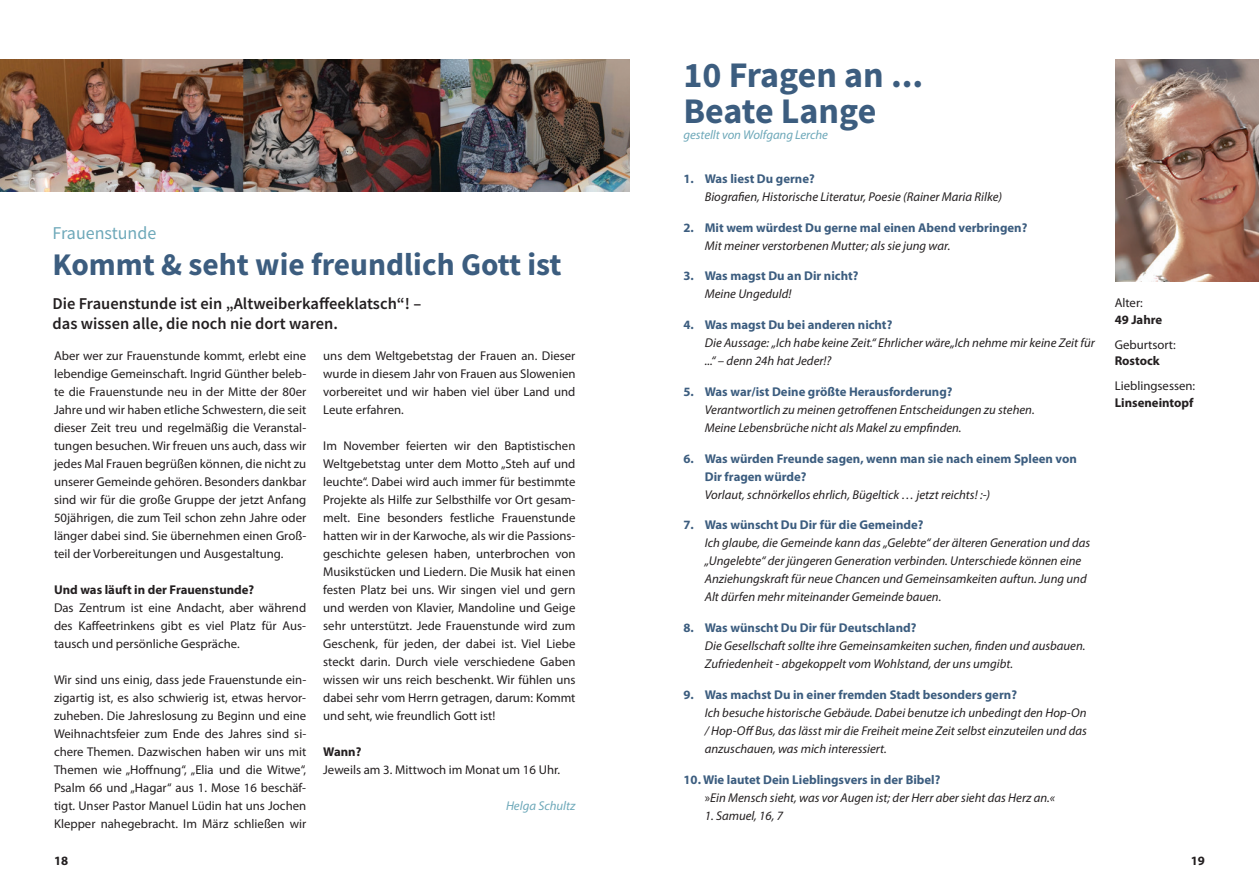
<style>
.page{position:relative;width:1259px;height:893px;background:#fff}
.page>*{position:absolute;margin:0;border:0;box-sizing:border-box;transform-origin:0 0}
.t1{font:700 36px/36px "Source Sans Pro";color:#3c5d7f}
.t2{font:700 31.5px "Source Sans Pro";color:#3c5d7f}
.t3{font:18px "Source Sans Pro";color:#6da8b9}
.t4{font:600 16.5px/19.8px "Source Sans Pro";color:#231f20}
.t5{font:12.75px/18px "Myriad Pro";color:#231f20;text-align:justify}
.t6{font:italic 12.75px/18px "Myriad Pro";color:#231f20}
.t7{font:700 12.75px/18px "Myriad Pro";color:#3c5d7f}
.t8{font:700 12.75px "Myriad Pro";color:#231f20}
.t9{font:italic 12.75px "Myriad Pro";letter-spacing:-.005em;color:#6da8b9}
.s1{font-weight:700;font-style:normal;color:#3c5d7f}
.s2{font-style:normal}
</style>
<div class="page">
<img style="left:0;top:60px;width:629px;height:131px">
<img style="left:1115px;top:60px;width:144px;height:221px">
<h3 class="t3" style="left:53px;top:222px;width:105px">Frauenstunde</h3>
<h2 class="t2" style="left:53px;top:243px;width:510px">Kommt &amp; seht wie freundlich Gott ist</h2>
<p class="t4" style="left:53px;top:293px;width:370px">Die Frauenstunde ist ein „Altweiberkaffeeklatsch“! – das wissen alle, die noch nie dort waren.</p>
<p class="t5" style="left:54px;top:347px;width:254px">Aber wer zur Frauenstunde kommt, erlebt eine lebendige Gemeinschaft. Ingrid Günther beleb&shy;te die Frauenstunde neu in der Mitte der 80er Jahre und wir haben etliche Schwestern, die seit dieser Zeit treu und regelmäßig die Veranstal&shy;tungen besuchen. Wir freuen uns auch, dass wir jedes Mal Frauen begrüßen können, die nicht zu unserer Gemeinde gehören. Besonders dankbar sind wir für die große Gruppe der jetzt Anfang 50jährigen, die zum Teil schon zehn Jahre oder länger dabei sind. Sie übernehmen einen Groß&shy;teil der Vorbereitungen und Ausgestaltung.</p>
<p class="t8" style="left:54px;top:581px;width:202px">Und was läuft in der Frauenstunde?</p>
<p class="t5" style="left:54px;top:599px;width:254px">Das Zentrum ist eine Andacht, aber während des Kaffeetrinkens gibt es viel Platz für Aus&shy;tausch und persönliche Gespräche.</p>
<p class="t5" style="left:54px;top:671px;width:254px">Wir sind uns einig, dass jede Frauenstunde ein&shy;zigartig ist, es also schwierig ist, etwas hervor&shy;zuheben. Die Jahreslosung zu Beginn und eine Weihnachtsfeier zum Ende des Jahres sind si&shy;chere Themen. Dazwischen haben wir uns mit Themen wie „Hoffnung“, „Elia und die Witwe“, Psalm 66 und „Hagar“ aus 1. Mose 16 beschäf&shy;tigt. Unser Pastor Manuel Lüdin hat uns Jochen Klepper nahegebracht. Im März schließen wir</p>
<p class="t5" style="left:323px;top:347px;width:254px">uns dem Weltgebetstag der Frauen an. Dieser wurde in diesem Jahr von Frauen aus Slowenien vorbereitet und wir haben viel über Land und Leute erfahren.</p>
<p class="t5" style="left:323px;top:437px;width:254px">Im November feierten wir den Baptistischen Weltgebetstag unter dem Motto „Steh auf und leuchte“. Dabei wird auch immer für bestimmte Projekte als Hilfe zur Selbsthilfe vor Ort gesam&shy;melt. Eine besonders festliche Frauenstunde hatten wir in der Karwoche, als wir die Passions&shy;geschichte gelesen haben, unterbrochen von Musikstücken und Liedern. Die Musik hat einen festen Platz bei uns. Wir singen viel und gern und werden von Klavier, Mandoline und Geige sehr unterstützt. Jede Frauenstunde wird zum Geschenk, für jeden, der dabei ist. Viel Liebe steckt darin. Durch viele verschiedene Gaben wissen wir uns reich beschenkt. Wir fühlen uns dabei sehr vom Herrn getragen, darum: Kommt und seht, wie freundlich Gott ist!</p>
<p class="t8" style="left:323px;top:744px;width:40px">Wann?</p>
<p class="t5" style="left:323px;top:761px;width:238px">Jeweils am 3. Mittwoch im Monat um 16 Uhr.</p>
<p class="t9" style="left:506px;top:798px;width:71px">Helga Schultz</p>
<h1 class="t1" style="left:683px;top:56px;width:241px">10 Fragen an ...<br>Beate Lange</h1>
<p class="t9" style="left:683px;top:127px;width:146px">gestellt von Wolfgang Lerche</p>
<p class="t7" style="left:683px;top:169px;width:133px">1. Was liest Du gerne?</p>
<p class="t6" style="left:705px;top:187px;width:299px">Biografien, Historische Literatur, Poesie (Rainer Maria Rilke)</p>
<p class="t7" style="left:683px;top:218px;width:345px">2. Mit wem würdest Du gerne mal einen Abend verbringen?</p>
<p class="t6" style="left:705px;top:236px;width:247px">Mit meiner verstorbenen Mutter; als sie jung war.</p>
<p class="t7" style="left:683px;top:267px;width:176px">3. Was magst Du an Dir nicht?</p>
<p class="t6" style="left:705px;top:285px;width:88px">Meine Ungeduld!</p>
<p class="t7" style="left:683px;top:315px;width:210px">4. Was magst Du bei anderen nicht?</p>
<p class="t6" style="left:705px;top:334px;width:391px">Die Aussage: „Ich habe keine Zeit.“ Ehrlicher wäre„Ich nehme mir keine Zeit für ...“ – denn 24h hat Jeder!?</p>
<p class="t7" style="left:683px;top:382px;width:270px">5. Was war/ist Deine größte Herausforderung?</p>
<p class="t6" style="left:705px;top:400px;width:331px">Verantwortlich zu meinen getroffenen Entscheidungen zu stehen.<br>Meine Lebensbrüche nicht als Makel zu empfinden.</p>
<p class="t7" style="left:705px;top:449px;width:374px;text-indent:-21px">6. Was würden Freunde sagen, wenn man sie nach einem Spleen von<br>Dir fragen würde?</p>
<p class="t6" style="left:705px;top:485px;width:287px">Vorlaut, schnörkellos ehrlich, Bügeltick … jetzt reichts! :-)</p>
<p class="t7" style="left:683px;top:516px;width:241px">7. Was wünscht Du Dir für die Gemeinde?</p>
<p class="t6" style="left:705px;top:534px;width:387px">Ich glaube, die Gemeinde kann das „Gelebte“ der älteren Generation und das „Ungelebte“ der jüngeren Generation verbinden. Unterschiede können eine Anziehungskraft für neue Chancen und Gemeinsamkeiten auftun. Jung und Alt dürfen mehr miteinander Gemeinde bauen.</p>
<p class="t7" style="left:683px;top:618px;width:234px">8. Was wünscht Du Dir für Deutschland?</p>
<p class="t6" style="left:705px;top:637px;width:382px">Die Gesellschaft sollte ihre Gemeinsamkeiten suchen, finden und ausbauen.<br>Zufriedenheit - abgekoppelt vom Wohlstand, der uns umgibt.</p>
<p class="t7" style="left:683px;top:685px;width:335px">9. Was machst Du in einer fremden Stadt besonders gern?</p>
<p class="t6" style="left:705px;top:703px;width:383px;text-align:justify">Ich besuche historische Gebäude. Dabei benutze ich unbedingt den Hop-On / Hop-Off Bus, das lässt mir die Freiheit meine Zeit selbst einzuteilen und das anzuschauen, was mich interessiert.</p>
<p class="t6" style="left:705px;top:770px;width:352px;text-indent:-21px"><span class="s1">10. Wie lautet Dein Lieblingsvers in der Bibel?<br></span><span class="s2">»</span>Ein Mensch sieht, was vor Augen ist; der Herr aber sieht das Herz an.«</p>
<p class="t6" style="left:705px;top:806px;width:80px">1. Samuel, 16, 7</p>
<p class="t5" style="left:1114px;top:294px;width:30px">Alter:</p>
<p class="t8" style="left:1114px;top:311px;width:49px">49 Jahre</p>
<p class="t5" style="left:1114px;top:335px;width:63px">Geburtsort:</p>
<p class="t8" style="left:1114px;top:353px;width:47px">Rostock</p>
<p class="t5" style="left:1114px;top:377px;width:82px">Lieblingsessen:</p>
<p class="t8" style="left:1114px;top:394px;width:80px">Linseneintopf</p>
<p class="t8" style="left:54px;top:852px;width:16px">18</p>
<p class="t8" style="left:1190px;top:852px;width:16px">19</p>
</div>
